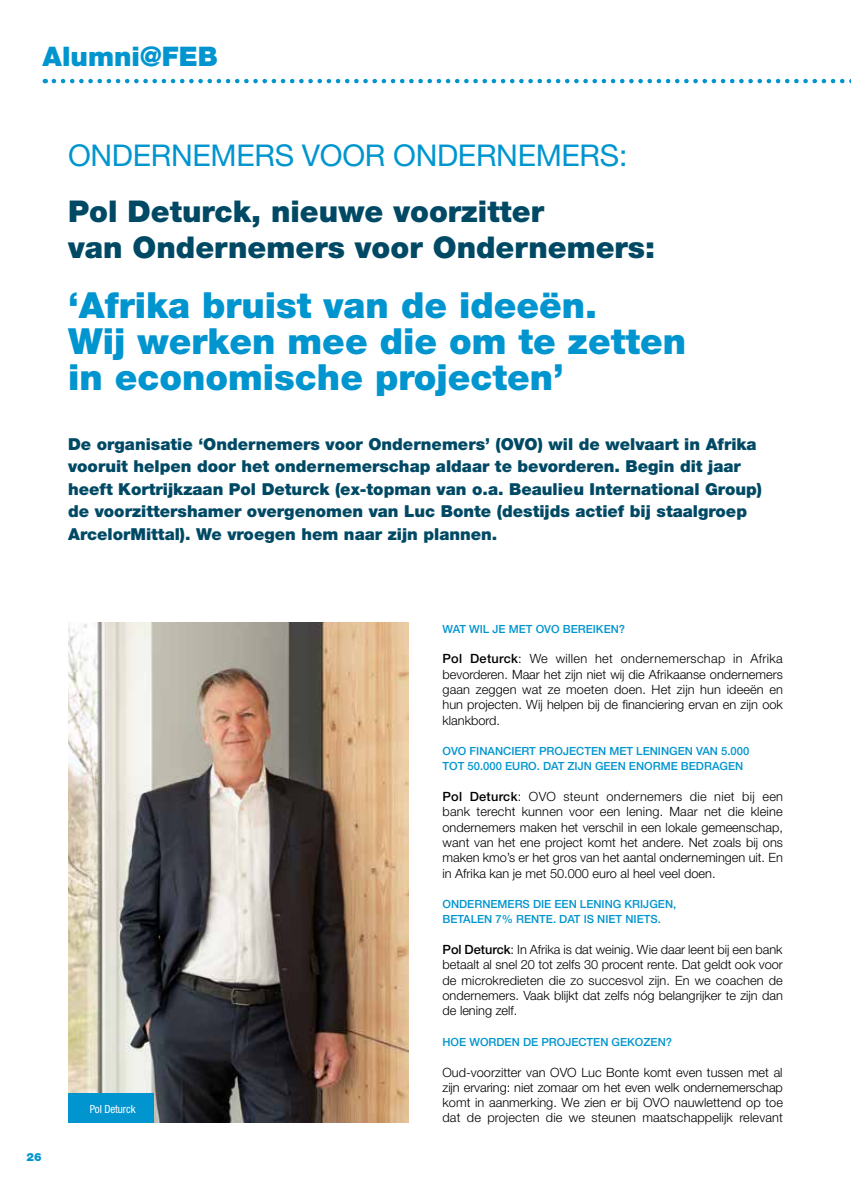
<style>
.page{position:relative;width:851px;height:1191px;background:#fff}
.page>*{position:absolute;margin:0;border:0;box-sizing:border-box;transform-origin:0 0}
.t1{font:900 36px/36px "Helvetica Neue LT Std";color:#0095cf}
.t2{font:900 30px/36px "Helvetica Neue LT Std";color:#004964}
.t3{font:30px "Helvetica Neue LT Std";letter-spacing:-.01em;color:#0095cf}
.t4{font:900 27px "Helvetica Neue LT Std";color:#0095cf}
.t5{font:900 16.5px/22.5px "Helvetica Neue LT Std";color:#004964}
.t6{font:300 12.75px/15.3px "Helvetica Neue LT Std";color:#000;text-align:justify}
.t7{font:500 11.25px/15.3px "Helvetica Neue LT Std";color:#0095cf}
.t8{font:condensed 11.25px "Helvetica Neue LT Std";letter-spacing:-.01em;color:#fff}
.t9{font:900 11.25px "Helvetica Neue LT Std";color:#0095cf}
.s1{font-weight:500}
</style>
<div class="page">
<svg style="left:54px;top:79px;width:797px;height:4px"></svg>
<img style="left:68px;top:622px;width:340px;height:501px">
<div style="left:68px;top:1093px;width:85px;height:30px;background:#0095cf"></div>
<h3 class="t4" style="left:43px;top:41px;width:177px">Alumni@FEB</h3>
<h2 class="t3" style="left:68px;top:137px;width:560px">ONDERNEMERS VOOR ONDERNEMERS:</h2>
<h2 class="t2" style="left:68px;top:193px;width:588px">Pol Deturck, nieuwe voorzitter<br>van Ondernemers voor Ondernemers:</h2>
<h1 class="t1" style="left:68px;top:287px;width:619px">‘Afrika bruist van de ideeën.<br>Wij werken mee die om te zetten in economische projecten’</h1>
<p class="t5" style="left:68px;top:433px;width:695px">De organisatie ‘Ondernemers voor Ondernemers’ (OVO) wil de welvaart in Afrika vooruit helpen door het ondernemerschap aldaar te bevorderen. Begin dit jaar heeft Kortrijkzaan Pol Deturck (ex-topman van o.a. Beaulieu International Group) de voorzittershamer overgenomen van Luc Bonte (destijds actief bij staalgroep ArcelorMittal). We vroegen hem naar zijn plannen.</p>
<p class="t9" style="left:27px;top:1150px;width:17px">26</p>
<p class="t8" style="left:90px;top:1102px;width:47px">Pol Deturck</p>
<p class="t7" style="left:442px;top:621px;width:184px">WAT WIL JE MET OVO BEREIKEN?</p>
<p class="t6" style="left:442px;top:651px;width:342px"><span class="s1">Pol Deturck</span>: We willen het ondernemerschap in Afrika bevorderen. Maar het zijn niet wij die Afrikaanse ondernemers gaan zeggen wat ze moeten doen. Het zijn hun ideeën en hun projecten. Wij helpen bij de financiering ervan en zijn ook klankbord.</p>
<p class="t7" style="left:442px;top:743px;width:308px">OVO FINANCIERT PROJECTEN MET LENINGEN VAN 5.000<br>TOT 50.000 EURO. DAT ZIJN GEEN ENORME BEDRAGEN</p>
<p class="t6" style="left:442px;top:788px;width:342px"><span class="s1">Pol Deturck</span>: OVO steunt ondernemers die niet bij een bank terecht kunnen voor een lening. Maar net die kleine ondernemers maken het verschil in een lokale gemeenschap, want van het ene project komt het andere. Net zoals bij ons maken kmo’s er het gros van het aantal ondernemingen uit. En in Afrika kan je met 50.000 euro al heel veel doen.</p>
<p class="t7" style="left:442px;top:896px;width:235px">ONDERNEMERS DIE EEN LENING KRIJGEN,<br>BETALEN 7% RENTE. DAT IS NIET NIETS.</p>
<p class="t6" style="left:442px;top:941px;width:342px"><span class="s1">Pol Deturck</span>: In Afrika is dat weinig. Wie daar leent bij een bank betaalt al snel 20 tot zelfs 30 procent rente. Dat geldt ook voor de microkredieten die zo succesvol zijn. En we coachen de ondernemers. Vaak blijkt dat zelfs nóg belangrijker te zijn dan de lening zelf.</p>
<p class="t7" style="left:442px;top:1034px;width:231px">HOE WORDEN DE PROJECTEN GEKOZEN?</p>
<p class="t6" style="left:442px;top:1064px;width:342px">Oud-voorzitter van OVO Luc Bonte komt even tussen met al zijn ervaring: niet zomaar om het even welk ondernemerschap komt in aanmerking. We zien er bij OVO nauwlettend op toe dat de projecten die we steunen maatschappelijk relevant</p>
</div>
